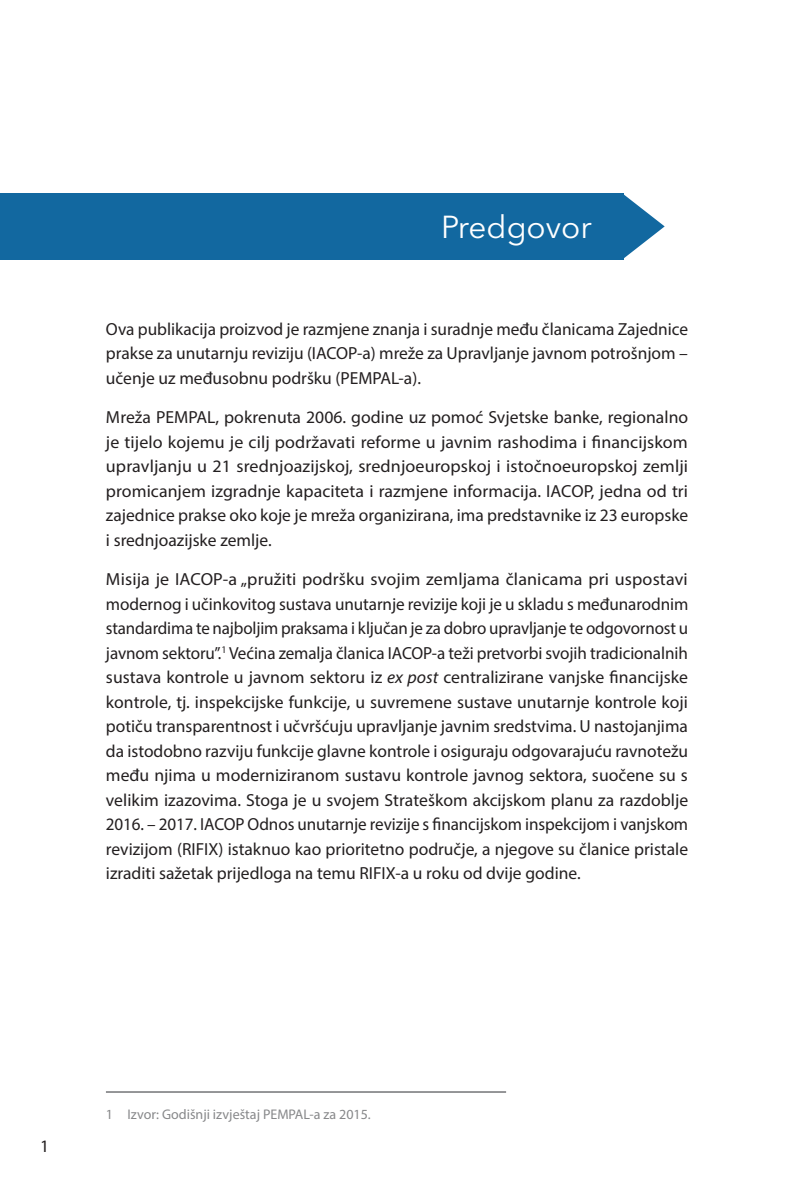
<style>
.page{position:relative;width:794px;height:1191px;background:#fff}
.page>*{position:absolute;margin:0;border:0;box-sizing:border-box;transform-origin:0 0}
.Main_header{font:31.5px "Avenir Next Cyr";color:#fff}
.Body_text{font:17.5px/24.5px "Myriad Pro";color:#231f20;text-align:justify}
.footnote{font:14px "Myriad Pro";color:#87888a}
.s1{font-style:italic}
</style>
<div class="page">
<div style="left:0;top:193px;width:624px;height:67px;background:#1268a0"></div>
<svg style="left:624px;top:194px;width:41px;height:64px"></svg>
<hr style="left:106px;top:1091px;width:400px;height:2px;background:#87888a">
<p class="Main_header" style="left:441px;top:209px;width:152px">Predgovor</p>
<p class="Body_text" style="left:106px;top:316px;width:584px">Ova publikacija proizvod je razmjene znanja i suradnje među članicama Zajednice prakse za unutarnju reviziju (IACOP-a) mreže za Upravljanje javnom potrošnjom – učenje uz međusobnu podršku (PEMPAL-a).</p>
<p class="Body_text" style="left:106px;top:405px;width:584px">Mreža PEMPAL, pokrenuta 2006. godine uz pomoć Svjetske banke, regionalno je tijelo kojemu je cilj podržavati reforme u javnim rashodima i financijskom upravljanju u 21 srednjoazijskoj, srednjoeuropskoj i istočnoeuropskoj zemlji promicanjem izgradnje kapaciteta i razmjene informacija. IACOP, jedna od tri zajednice prakse oko koje je mreža organizirana, ima predstavnike iz 23 europske i srednjoazijske zemlje.</p>
<p class="Body_text" style="left:106px;top:567px;width:584px">Misija je IACOP-a „pružiti podršku svojim zemljama članicama pri uspostavi modernog i učinkovitog sustava unutarnje revizije koji je u skladu s međunarodnim standardima te najboljim praksama i ključan je za dobro upravljanje te odgovornost u javnom sektoru”.<sup>1</sup> Većina zemalja članica IACOP-a teži pretvorbi svojih tradicionalnih sustava kontrole u javnom sektoru iz <span class="s1">ex post</span> centralizirane vanjske financijske kontrole, tj. inspekcijske funkcije, u suvremene sustave unutarnje kontrole koji potiču transparentnost i učvršćuju upravljanje javnim sredstvima. U nastojanjima da istodobno razviju funkcije glavne kontrole i osiguraju odgovarajuću ravnotežu među njima u moderniziranom sustavu kontrole javnog sektora, suočene su s velikim izazovima. Stoga je u svojem Strateškom akcijskom planu za razdoblje 2016. – 2017. IACOP Odnos unutarnje revizije s financijskom inspekcijom i vanjskom revizijom (RIFIX) istaknuo kao prioritetno područje, a njegove su članice pristale izraditi sažetak prijedloga na temu RIFIX-a u roku od dvije godine.</p>
<p class="Body_text" style="left:40px;top:1133px;width:10px">1</p>
<p class="footnote" style="left:106px;top:1105px;width:9px">1</p>
<p class="footnote" style="left:127px;top:1105px;width:245px">Izvor: Godišnji izvještaj PEMPAL-a za 2015.</p>
</div>
